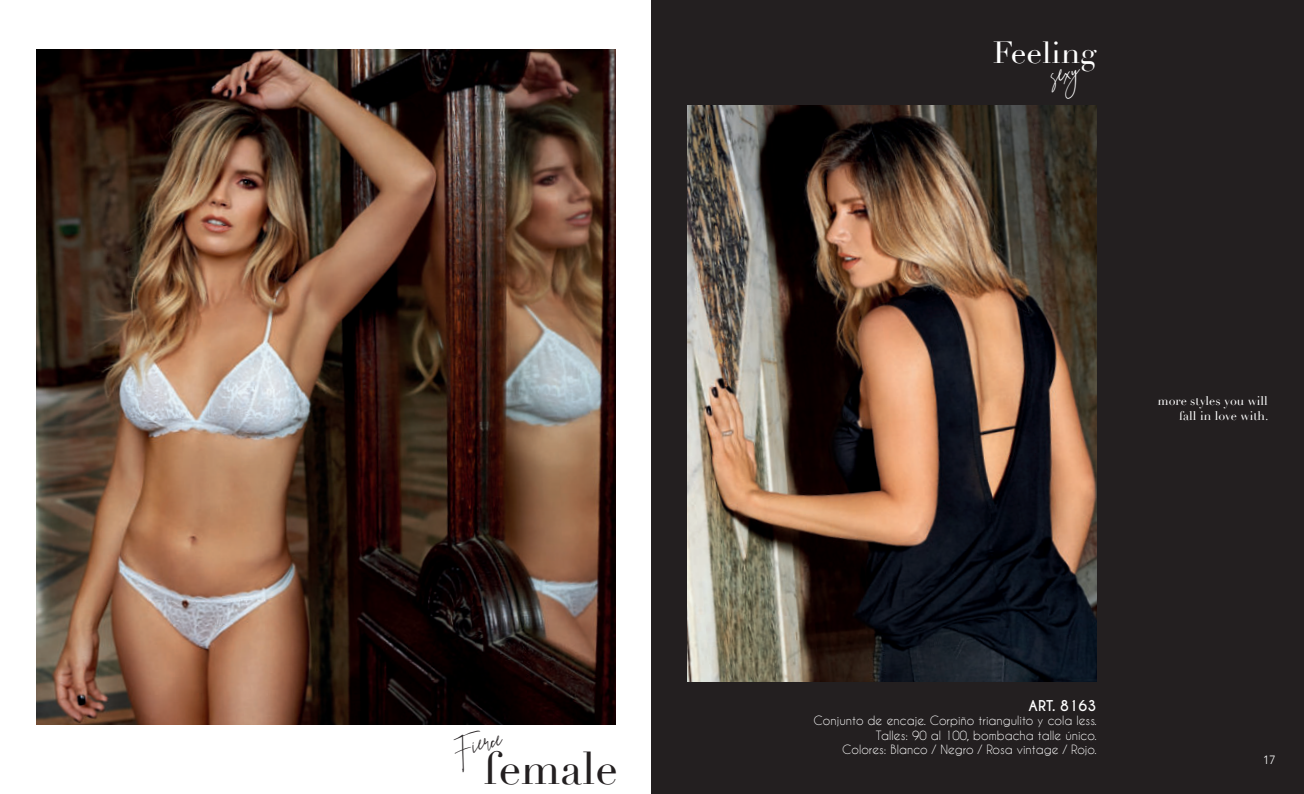
<style>
.page{position:relative;width:1304px;height:794px;background:#fff}
.page>*{position:absolute;margin:0;border:0;box-sizing:border-box;transform-origin:0 0}
.t1{font:45.1px "Didot";color:#231f20}
.t2{font:32.7px "Prestige Signature Script Demo";color:#fff;scale:1.04 1}
.t3{font:30px "Didot";color:#fff;scale:1.05 1}
.t4{font:28.7px "Prestige Signature Script Demo";color:#231f20}
.t5{font:700 14px "Caviar Dreams";color:#fff}
.t6{font:12.4px/14.8px "Didot";color:#fff;text-align:right}
.t7{font:12px/14.4px "Caviar Dreams";color:#fff;text-align:right}
.t8{font:300 12px "Avenir";color:#fff}
</style>
<div class="page">
<img style="left:36px;top:50px;width:580px;height:674px">
<div style="left:652px;top:0;width:652px;height:794px;background:#231f20"></div>
<img style="left:687px;top:106px;width:409px;height:575px">
<h3 class="t3" style="left:993px;top:41px;width:100px">Feeling</h3>
<h2 class="t2" style="left:1044px;top:53px;width:30px;rotate:-15deg">sexy</h2>
<p class="t6" style="left:1158px;top:394px;width:112px">more styles you will fall in love with.</p>
<p class="t5" style="left:1029px;top:698px;width:69px">ART. 8163</p>
<p class="t7" style="left:814px;top:713px;width:285px">Conjunto de encaje. Corpiño triangulito y cola less.<br>Talles: 90 al 100, bombacha talle único.<br>Colores: Blanco / Negro / Rosa vintage / Rojo.</p>
<h3 class="t4" style="left:449px;top:730px;width:51px;rotate:-15deg">Fierce</h3>
<h1 class="t1" style="left:484px;top:750px;width:136px">female</h1>
<p class="t8" style="left:1263px;top:753px;width:14px">17</p>
</div>
